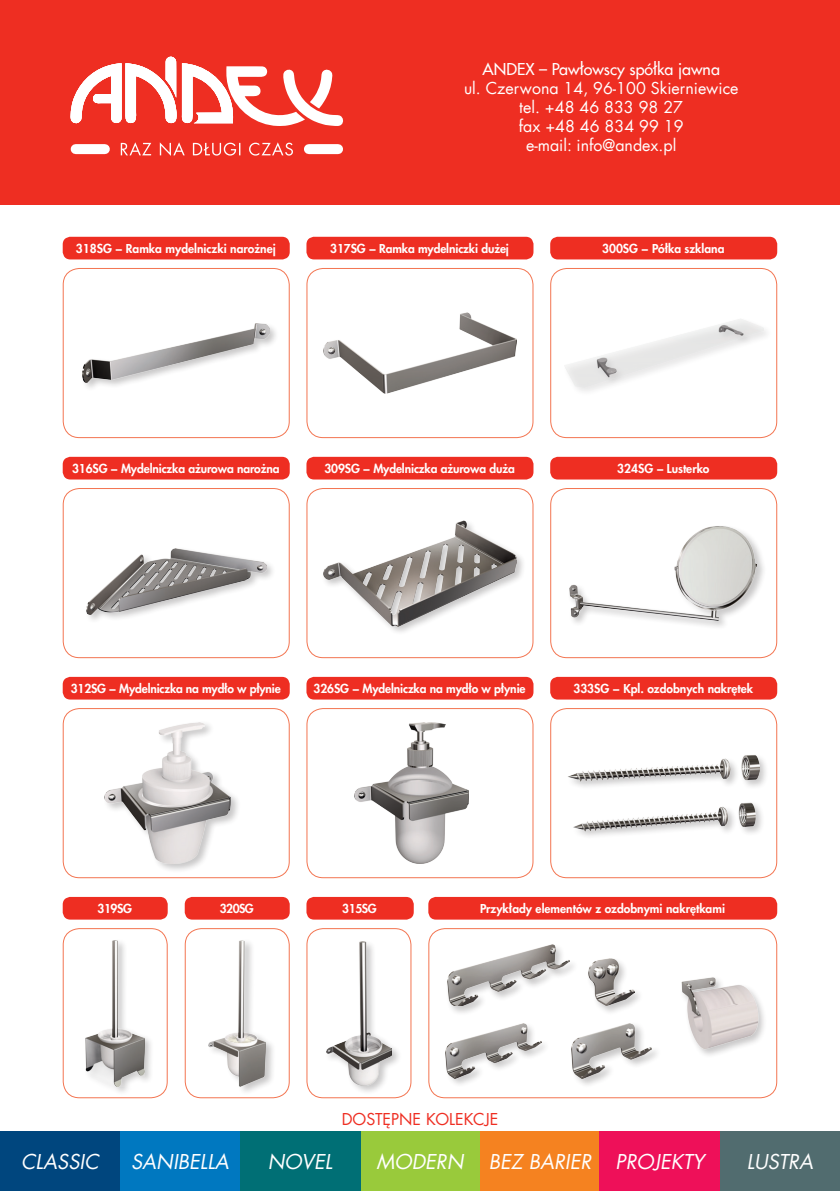
<style>
.page{position:relative;width:840px;height:1191px;background:#fff}
.page>*{position:absolute;margin:0;border:0;box-sizing:border-box;transform-origin:0 0}
.t1{font:italic 20px "Futura Com";color:#fff}
.t2{font:16px/19.2px "Futura Com";color:#fff;text-align:center}
.t3{font:500 16px "Futura Com";color:#fff}
.t4{font:16px "Futura Com";color:#ee2e22}
.t5{font:800 12px "Futura Com";letter-spacing:-.01em;color:#fff}
</style>
<div class="page">
<div style="left:0;top:0;width:839px;height:204px;background:#ee2e22"></div>
<div style="left:428px;top:928px;width:348px;height:170px;border:1px solid #f37551;border-radius:16px"></div>
<div style="left:63px;top:928px;width:105px;height:170px;border:1px solid #f37551;border-radius:16px"></div>
<div style="left:185px;top:928px;width:104px;height:170px;border:1px solid #f37551;border-radius:16px"></div>
<div style="left:63px;top:488px;width:226px;height:170px;border:1px solid #f37551;border-radius:16px"></div>
<div style="left:63px;top:708px;width:226px;height:170px;border:1px solid #f37551;border-radius:16px"></div>
<div style="left:103px;top:720px;width:138px;height:153px;background:#231f20;opacity:.25"></div>
<img style="left:105px;top:722px;width:125px;height:141px">
<div style="left:84px;top:937px;width:70px;height:159px;background:#231f20;opacity:.25"></div>
<img style="left:86px;top:940px;width:58px;height:146px">
<div style="left:207px;top:938px;width:69px;height:158px;background:#231f20;opacity:.25"></div>
<img style="left:208px;top:940px;width:58px;height:146px">
<div style="left:85px;top:546px;width:191px;height:78px;background:#231f20;opacity:.25"></div>
<img style="left:86px;top:548px;width:180px;height:66px">
<div style="left:63px;top:268px;width:226px;height:170px;border:1px solid #f37551;border-radius:16px"></div>
<div style="left:63px;top:237px;width:226px;height:22px;background:#ee2e22;border-radius:8px"></div>
<div style="left:306px;top:268px;width:227px;height:170px;border:1px solid #f37551;border-radius:16px"></div>
<div style="left:306px;top:237px;width:227px;height:22px;background:#ee2e22;border-radius:8px"></div>
<div style="left:550px;top:268px;width:226px;height:170px;border:1px solid #f37551;border-radius:16px"></div>
<div style="left:550px;top:237px;width:226px;height:22px;background:#ee2e22;border-radius:8px"></div>
<div style="left:63px;top:457px;width:226px;height:22px;background:#ee2e22;border-radius:8px"></div>
<div style="left:306px;top:488px;width:227px;height:170px;border:1px solid #f37551;border-radius:16px"></div>
<div style="left:306px;top:457px;width:227px;height:22px;background:#ee2e22;border-radius:8px"></div>
<div style="left:550px;top:488px;width:226px;height:170px;border:1px solid #f37551;border-radius:16px"></div>
<div style="left:550px;top:457px;width:226px;height:22px;background:#ee2e22;border-radius:8px"></div>
<div style="left:63px;top:677px;width:226px;height:22px;background:#ee2e22;border-radius:8px"></div>
<div style="left:306px;top:708px;width:227px;height:170px;border:1px solid #f37551;border-radius:16px"></div>
<div style="left:306px;top:677px;width:227px;height:22px;background:#ee2e22;border-radius:8px"></div>
<div style="left:550px;top:708px;width:226px;height:170px;border:1px solid #f37551;border-radius:16px"></div>
<div style="left:550px;top:677px;width:226px;height:22px;background:#ee2e22;border-radius:8px"></div>
<div style="left:63px;top:897px;width:105px;height:22px;background:#ee2e22;border-radius:8px"></div>
<div style="left:185px;top:897px;width:104px;height:22px;background:#ee2e22;border-radius:8px"></div>
<div style="left:306px;top:928px;width:105px;height:170px;border:1px solid #f37551;border-radius:16px"></div>
<div style="left:306px;top:897px;width:107px;height:22px;background:#ee2e22;border-radius:8px"></div>
<div style="left:567px;top:525px;width:199px;height:105px;background:#231f20;opacity:.25"></div>
<img style="left:569px;top:525px;width:187px;height:95px">
<div style="left:81px;top:322px;width:198px;height:70px;background:#231f20;opacity:.25"></div>
<img style="left:83px;top:323px;width:186px;height:59px">
<img style="left:565px;top:319px;width:197px;height:68px">
<div style="left:566px;top:754px;width:203px;height:86px;background:#231f20;opacity:.25"></div>
<img style="left:567px;top:755px;width:191px;height:76px">
<svg style="left:70px;top:56px;width:273px;height:70px"></svg>
<div style="left:76px;top:144px;width:29px;height:10px;background:#fff"></div>
<div style="left:309px;top:144px;width:29px;height:10px;background:#fff"></div>
<svg style="left:121px;top:142px;width:172px;height:14px"></svg>
<div style="left:0;top:1131px;width:120px;height:60px;background:#00467e"></div>
<div style="left:360px;top:1131px;width:119px;height:60px;background:#99ca3b"></div>
<div style="left:240px;top:1131px;width:120px;height:60px;background:#006f75"></div>
<div style="left:479px;top:1131px;width:120px;height:60px;background:#f58220"></div>
<div style="left:719px;top:1131px;width:120px;height:60px;background:#516c6f"></div>
<div style="left:599px;top:1131px;width:120px;height:60px;background:#ee1059"></div>
<div style="left:120px;top:1131px;width:120px;height:60px;background:#0078c0"></div>
<div style="left:321px;top:518px;width:205px;height:117px;background:#231f20;opacity:.25"></div>
<img style="left:323px;top:520px;width:193px;height:106px">
<img style="left:323px;top:313px;width:193px;height:80px">
<div style="left:324px;top:939px;width:77px;height:155px;background:#231f20;opacity:.25"></div>
<img style="left:326px;top:941px;width:65px;height:144px">
<img style="left:354px;top:722px;width:114px;height:141px">
<div style="left:428px;top:897px;width:348px;height:22px;background:#ee2e22;border-radius:8px"></div>
<div style="left:569px;top:1021px;width:92px;height:67px;background:#231f20;opacity:.25"></div>
<img style="left:571px;top:1023px;width:80px;height:55px">
<div style="left:586px;top:956px;width:57px;height:59px;background:#231f20;opacity:.25"></div>
<img style="left:588px;top:958px;width:46px;height:48px">
<div style="left:679px;top:975px;width:88px;height:83px;background:#231f20;opacity:.25"></div>
<img style="left:681px;top:976px;width:77px;height:73px">
<div style="left:445px;top:942px;width:134px;height:74px;background:#231f20;opacity:.25"></div>
<img style="left:447px;top:945px;width:122px;height:61px">
<div style="left:444px;top:1022px;width:106px;height:66px;background:#231f20;opacity:.25"></div>
<img style="left:445px;top:1023px;width:96px;height:55px">
<h2 class="t3" style="left:482px;top:57px;width:239px">ANDEX – Pawłowscy spółka jawna</h2>
<h2 class="t2" style="left:464px;top:78px;width:276px">ul. Czerwona 14, 96-100 Skierniewice tel. +48 46 833 98 27<br>fax +48 46 834 99 19<br>e-mail: info@andex.pl</h2>
<p class="t5" style="left:76px;top:239px;width:201px">318SG − Ramka mydelniczki narożnej</p>
<p class="t5" style="left:330px;top:239px;width:180px">317SG − Ramka mydelniczki dużej</p>
<p class="t5" style="left:601px;top:239px;width:124px">300SG − Półka szklana</p>
<p class="t5" style="left:72px;top:459px;width:209px">316SG − Mydelniczka ażurowa narożna</p>
<p class="t5" style="left:324px;top:459px;width:192px">309SG − Mydelniczka ażurowa duża</p>
<p class="t5" style="left:617px;top:459px;width:94px">324SG − Lusterko</p>
<p class="t5" style="left:71px;top:679px;width:211px">312SG − Mydelniczka na mydło w płynie</p>
<p class="t5" style="left:313px;top:679px;width:213px">326SG − Mydelniczka na mydło w płynie</p>
<p class="t5" style="left:573px;top:679px;width:181px">333SG − Kpl. ozdobnych nakrętek</p>
<p class="t5" style="left:97px;top:899px;width:36px">319SG</p>
<p class="t5" style="left:220px;top:899px;width:35px">320SG</p>
<p class="t5" style="left:342px;top:899px;width:36px">315SG</p>
<p class="t5" style="left:479px;top:899px;width:246px">Przykłady elementów z ozdobnymi nakrętkami</p>
<h2 class="t4" style="left:341px;top:1108px;width:158px">DOSTĘPNE KOLEKCJE</h2>
<h1 class="t1" style="left:21px;top:1148px;width:79px">CLASSIC</h1>
<h1 class="t1" style="left:131px;top:1148px;width:99px">SANIBELLA</h1>
<h1 class="t1" style="left:267px;top:1148px;width:66px">NOVEL</h1>
<h1 class="t1" style="left:376px;top:1148px;width:88px">MODERN</h1>
<h1 class="t1" style="left:488px;top:1148px;width:217px">BEZ BARIER PROJEKTY</h1>
<h1 class="t1" style="left:746px;top:1148px;width:68px">LUSTRA</h1>
</div>
